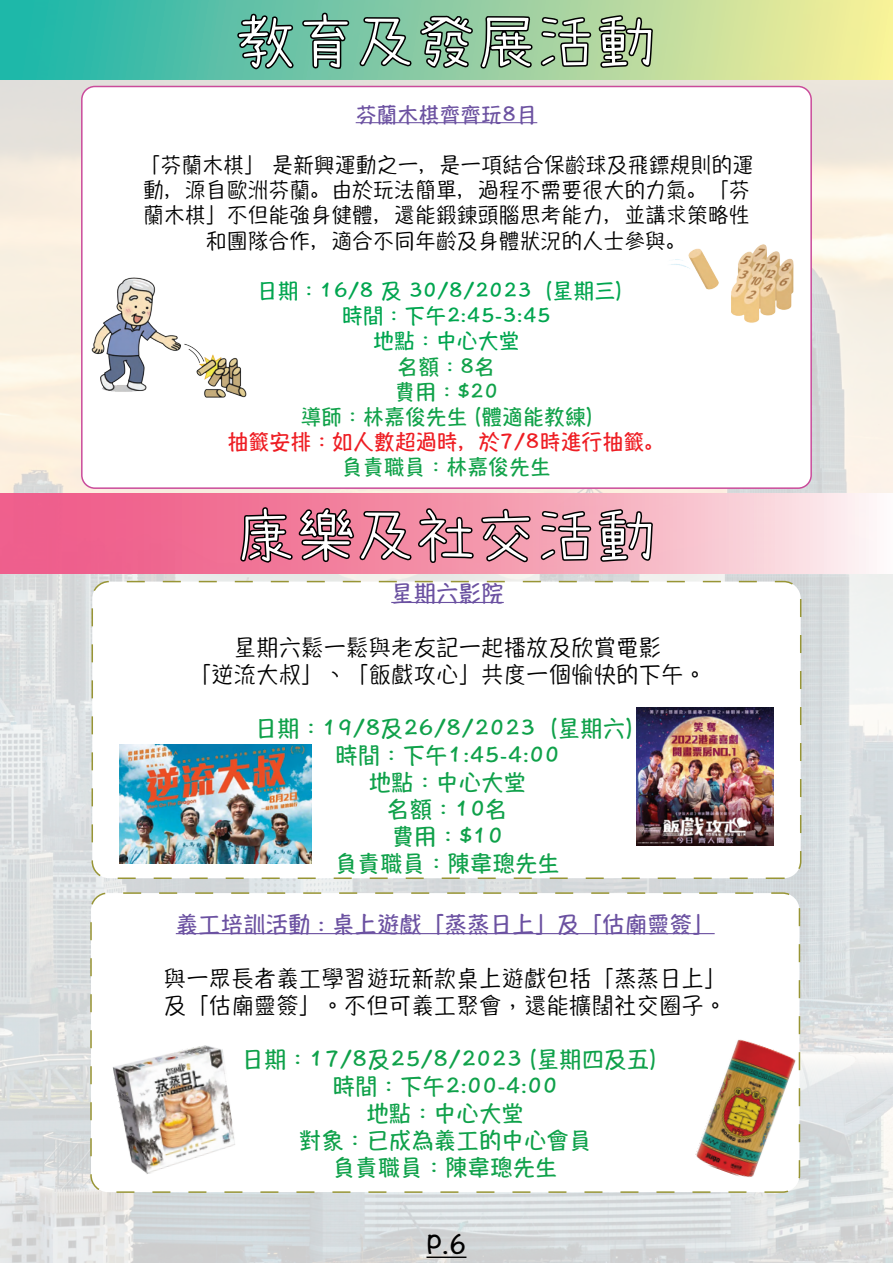
<style>
.page{position:relative;width:893px;height:1263px;background:#fff}
.page>*{position:absolute;margin:0;border:0;box-sizing:border-box;transform-origin:0 0}
.t1{font:60px "Seto Font SP";color:#fff}
.t2{font:28.35px "Hannotate SC W7";color:#000;scale:.9 1}
.t3{font:22.5px/27px "Hannotate TC W7";color:#0fa14a;text-align:center}
.t4{font:22.5px/27px "Hannotate TC W5";color:#000;text-align:center}
.t5{font:22.5px "Hannotate TC W7";color:#6b51a1}
.t6{font:21px/25.2px "Hannotate SC W5";color:#000;text-align:center}
.t7{font:21px/25.2px "Hannotate TC W7";color:#00a54f;text-align:center}
.t8{font:21px/25.2px "Hannotate SC W7";color:#11a24a;text-align:center}
.t9{font:21px "Hannotate SC W7";color:#ee1d23}
.t10{font:21px "Hannotate TC W7";color:#6c52a1}
.s1{font-family:"Hannotate TC W7";color:#00a54f}
.s2{font-size:21px;color:#00a54f}
</style>
<div class="page">
<img style="left:0;top:80px;width:893px;height:1183px">
<hr style="left:426px;top:1256px;width:40px;height:2px;background:#000">
<div style="left:92px;top:582px;width:709px;height:296px;background:#fff;border-radius:17px"></div>
<div style="left:92px;top:581px;width:709px;height:298px;border:2px dashed #989535;border-radius:17px"></div>
<hr style="left:391px;top:602px;width:113px;height:1px;background:#6b51a1">
<img style="left:636px;top:707px;width:138px;height:138px">
<img style="left:119px;top:745px;width:193px;height:118px">
<svg style="left:0;top:494px;width:893px;height:79px;background:#f49db5"></svg>
<svg style="left:240px;top:506px;width:234px;height:58px;background:#c2697f"></svg>
<svg style="left:480px;top:508px;width:51px;height:55px;background:#c57e8e"></svg>
<svg style="left:540px;top:510px;width:52px;height:52px;background:#c08390"></svg>
<svg style="left:598px;top:508px;width:54px;height:54px;background:#b5848f"></svg>
<div style="left:82px;top:86px;width:729px;height:402px;background:#fff;border-radius:13px"></div>
<div style="left:81px;top:86px;width:731px;height:403px;border:2px solid #ca4b9b;border-radius:13px"></div>
<hr style="left:356px;top:122px;width:181px;height:1px;background:#6c52a1">
<img style="left:82px;top:271px;width:165px;height:129px">
<img style="left:670px;top:244px;width:124px;height:79px">
<div style="left:0;top:0;width:893px;height:80px;background:linear-gradient(to right,#1eb1ac,#fced9a)"></div>
<svg style="left:237px;top:13px;width:57px;height:57px;background:#4d9480"></svg>
<svg style="left:302px;top:12px;width:48px;height:58px;background:#589780"></svg>
<svg style="left:359px;top:17px;width:53px;height:50px;background:#67a084"></svg>
<svg style="left:419px;top:14px;width:55px;height:55px;background:#6a977a"></svg>
<svg style="left:480px;top:15px;width:53px;height:54px;background:#709474"></svg>
<svg style="left:540px;top:16px;width:52px;height:52px;background:#85a67e"></svg>
<svg style="left:598px;top:14px;width:54px;height:55px;background:#89a176"></svg>
<div style="left:91px;top:893px;width:708px;height:299px;background:#fff;border-radius:17px"></div>
<div style="left:90px;top:892px;width:710px;height:301px;border:2px dashed #989535;border-radius:17px"></div>
<hr style="left:176px;top:933px;width:539px;height:1px;background:#6b51a1">
<img style="left:112px;top:1045px;width:123px;height:129px">
<img style="left:695px;top:1037px;width:104px;height:145px">
<h1 class="t1" style="left:236px;top:7px;width:422px">教育及發展活動</h1>
<p class="t10" style="left:356px;top:101px;width:183px">芬蘭木棋齊齊玩8月</p>
<p class="t6" style="left:140px;top:151px;width:615px">「芬蘭木棋」 是新興運動之一，是一項結合保齡球及飛鏢規則的運動，源自歐洲芬蘭。由於玩法簡單，過程不需要很大的力氣。「芬蘭木棋」不但能強身健體，還能鍛鍊頭腦思考能力，並講求策略性和團隊合作，適合不同年齡及身體狀況的人士參與。</p>
<p class="t7" style="left:257px;top:277px;width:381px">日期：16/8 及 30/8/2023（星期三）時間：下午2:45-3:45<br>地點：中心大堂</p>
<p class="t8" style="left:300px;top:353px;width:294px">名額<span class="s1">：</span>8名<br>費用：$20<br>導師：林嘉俊先生 (體適能教練)</p>
<p class="t9" style="left:228px;top:428px;width:439px">抽籤安排：如人數超過時，於7/8時進行抽籤。</p>
<p class="t8" style="left:342px;top:454px;width:211px">負責職員：林嘉俊先生</p>
<h1 class="t1" style="left:236px;top:501px;width:422px">康樂及社交活動</h1>
<p class="t5" style="left:391px;top:579px;width:114px">星期六影院</p>
<p class="t4" style="left:189px;top:633px;width:519px">星期六鬆一鬆與老友記一起播放及欣賞電影<br>「逆流大叔」、「飯戲攻心」共度一個愉快的下午。</p>
<p class="t3" style="left:255px;top:714px;width:395px">日期：19/8及26/8/2023（星期六）時間：下午1:45<span class="s2">-</span>4:00<br>地點：中心大堂<br>名額：10名<br>費用：$10<br>負責職員：陳韋璁先生</p>
<p class="t5" style="left:176px;top:910px;width:540px">義工培訓活動 : 桌上遊戲「蒸蒸日上」及「估廟靈簽」</p>
<p class="t4" style="left:164px;top:964px;width:564px;text-align:left">與一眾長者義工學習遊玩新款桌上遊戲包括「蒸蒸日上」及「估廟靈簽」。不但可義工聚會，還能擴闊社交圈子。</p>
<p class="t3" style="left:242px;top:1045px;width:416px">日期：17/8及25/8/2023 (星期四及五)時間：下午2:00-4:00<br>地點：中心大堂<br>對象：已成為義工的中心會員<br>負責職員：陳韋璁先生</p>
<p class="t2" style="left:426px;top:1227px;width:46px">P.6</p>
</div>
